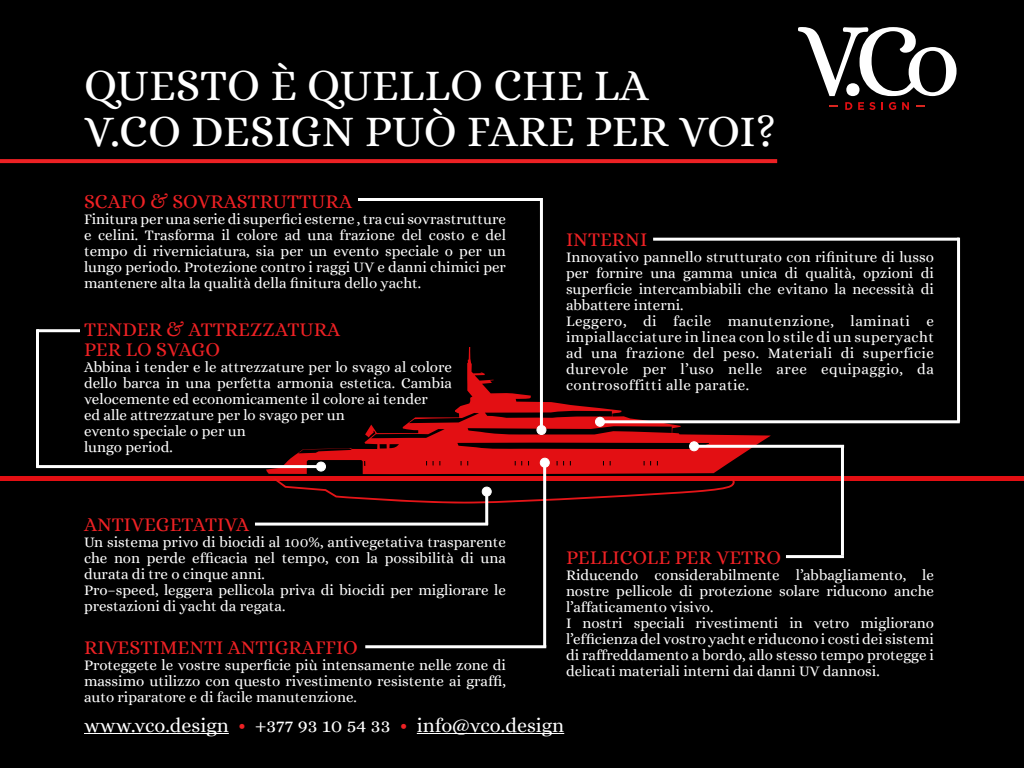
<style>
.page{position:relative;width:1024px;height:768px;background:#000}
.page>*{position:absolute;margin:0;border:0;box-sizing:border-box;transform-origin:0 0}
.t1{font:45px/46px "Alice";color:#fff}
.t2{font:20px/20px "Alice";color:#ed2124}
.t3{font:20px "Alice";color:#fff}
.t4{font:15px/16px "Alice";color:#fff}
.t5{font:15px/16px "Alice";letter-spacing:.025em;color:#fff}
.s1{color:#ed2124}
</style>
<div class="page">
<svg style="left:845px;top:102px;width:7px;height:8px"></svg>
<svg style="left:858px;top:102px;width:17px;height:8px"></svg>
<svg style="left:881px;top:102px;width:2px;height:8px"></svg>
<svg style="left:889px;top:102px;width:7px;height:8px"></svg>
<svg style="left:902px;top:102px;width:7px;height:8px"></svg>
<svg style="left:798px;top:27px;width:159px;height:69px"></svg>
<svg style="left:0;top:159px;width:777px;height:4px;background:#e72023"></svg>
<hr style="left:0;top:476px;width:1024px;height:4px;background:#e30f13">
<svg style="left:266px;top:347px;width:505px;height:127px"></svg>
<svg style="left:273px;top:479px;width:463px;height:25px"></svg>
<hr style="left:653px;top:238px;width:306px;height:3px;background:#fff">
<hr style="left:957px;top:238px;width:3px;height:184px;background:#fff">
<div style="left:596px;top:417px;width:8px;height:9px;background:#fff;border-radius:50%"></div>
<div style="left:595px;top:417px;width:10px;height:10px;border:1px solid #fff;border-radius:50%"></div>
<hr style="left:604px;top:420px;width:356px;height:3px;background:#fff">
<hr style="left:358px;top:198px;width:184px;height:3px;background:#fff">
<hr style="left:540px;top:198px;width:3px;height:233px;background:#fff">
<div style="left:537px;top:425px;width:9px;height:9px;background:#fff;border-radius:50%"></div>
<div style="left:536px;top:425px;width:10px;height:10px;border:1px solid #fff;border-radius:50%"></div>
<hr style="left:37px;top:329px;width:43px;height:3px;background:#fff">
<hr style="left:36px;top:329px;width:3px;height:139px;background:#fff">
<hr style="left:36px;top:465px;width:283px;height:3px;background:#fff">
<div style="left:316px;top:462px;width:10px;height:9px;background:#fff;border-radius:50%"></div>
<div style="left:316px;top:462px;width:10px;height:10px;border:1px solid #fff;border-radius:50%"></div>
<hr style="left:255px;top:523px;width:233px;height:3px;background:#fff">
<hr style="left:485px;top:491px;width:3px;height:34px;background:#fff">
<div style="left:482px;top:487px;width:9px;height:9px;background:#fff;border-radius:50%"></div>
<div style="left:482px;top:487px;width:10px;height:10px;border:1px solid #fff;border-radius:50%"></div>
<hr style="left:786px;top:555px;width:58px;height:3px;background:#fff">
<hr style="left:841px;top:445px;width:3px;height:110px;background:#fff">
<hr style="left:696px;top:445px;width:148px;height:3px;background:#fff">
<div style="left:690px;top:442px;width:9px;height:9px;background:#fff;border-radius:50%"></div>
<div style="left:689px;top:441px;width:10px;height:10px;border:1px solid #fff;border-radius:50%"></div>
<hr style="left:365px;top:645px;width:181px;height:3px;background:#fff">
<hr style="left:543px;top:463px;width:3px;height:184px;background:#fff">
<div style="left:540px;top:458px;width:9px;height:9px;background:#fff;border-radius:50%"></div>
<div style="left:540px;top:458px;width:10px;height:10px;border:1px solid #fff;border-radius:50%"></div>
<hr style="left:84px;top:733px;width:145px;height:1px;background:#fff">
<hr style="left:417px;top:733px;width:147px;height:1px;background:#fff">
<h1 class="t1" style="left:84px;top:63px;width:693px">QUESTO È QUELLO CHE LA<br>V.CO DESIGN PUÒ FARE PER VOI?</h1>
<h2 class="t2" style="left:84px;top:192px;width:270px">SCAFO &amp; SOVRASTRUTTURA</h2>
<p class="t4" style="left:84px;top:211px;width:424px;text-align:justify">Finitura per una serie di superfici esterne , tra cui sovrastrutture e celini. Trasforma il colore ad una frazione del costo e del tempo di riverniciatura, sia per un evento speciale o per un lungo periodo. Protezione contro i raggi UV e danni chimici per mantenere alta la qualità della finitura dello yacht.</p>
<h2 class="t2" style="left:84px;top:319px;width:258px">TENDER &amp; ATTREZZATURA<br>PER LO SVAGO</h2>
<p class="t4" style="left:84px;top:359px;width:369px">Abbina i tender e le attrezzature per lo svago al colore dello barca in una perfetta armonia estetica. Cambia velocemente ed economicamente il colore ai tender<br>ed alle attrezzature per lo svago per un<br>evento speciale o per un<br>lungo period.</p>
<h2 class="t2" style="left:566px;top:230px;width:83px">INTERNI</h2>
<p class="t5" style="left:566px;top:249px;width:370px">Innovativo pannello strutturato con rifiniture di lusso per fornire una gamma unica di qualità, opzioni di superficie intercambiabili che evitano la necessità di abbattere interni.<br>Leggero, di facile manutenzione, laminati e impiallacciature in linea con lo stile di un superyacht ad una frazione del peso. Materiali di superficie durevole per l’uso nelle aree equipaggio, da controsoffitti alle paratie.</p>
<h2 class="t2" style="left:84px;top:515px;width:167px">ANTIVEGETATIVA</h2>
<p class="t4" style="left:84px;top:534px;width:424px">Un sistema privo di biocidi al 100%, antivegetativa trasparente che non perde efficacia nel tempo, con la possibilità di una durata di tre o cinque anni.<br>Pro–speed, leggera pellicola priva di biocidi per migliorare le prestazioni di yacht da regata.</p>
<h2 class="t2" style="left:566px;top:548px;width:217px">PELLICOLE PER VETRO</h2>
<p class="t4" style="left:566px;top:567px;width:370px">Riducendo considerabilmente l’abbagliamento, le nostre pellicole di protezione solare riducono anche l’affaticamento visivo.<br>I nostri speciali rivestimenti in vetro migliorano l’efficienza del vostro yacht e riducono i costi dei sistemi di raffreddamento a bordo, allo stesso tempo protegge i delicati materiali interni dai danni UV dannosi.</p>
<h2 class="t2" style="left:84px;top:638px;width:275px">RIVESTIMENTI ANTIGRAFFIO</h2>
<p class="t4" style="left:84px;top:657px;width:424px;text-align:justify">Proteggete le vostre superficie più intensamente nelle zone di massimo utilizzo con questo rivestimento resistente ai graffi, auto riparatore e di facile manutenzione.</p>
<h2 class="t3" style="left:84px;top:715px;width:482px">www.vco.design <span class="s1">•</span> +377 93 10 54 33 <span class="s1">•</span> info@vco.design</h2>
</div>
